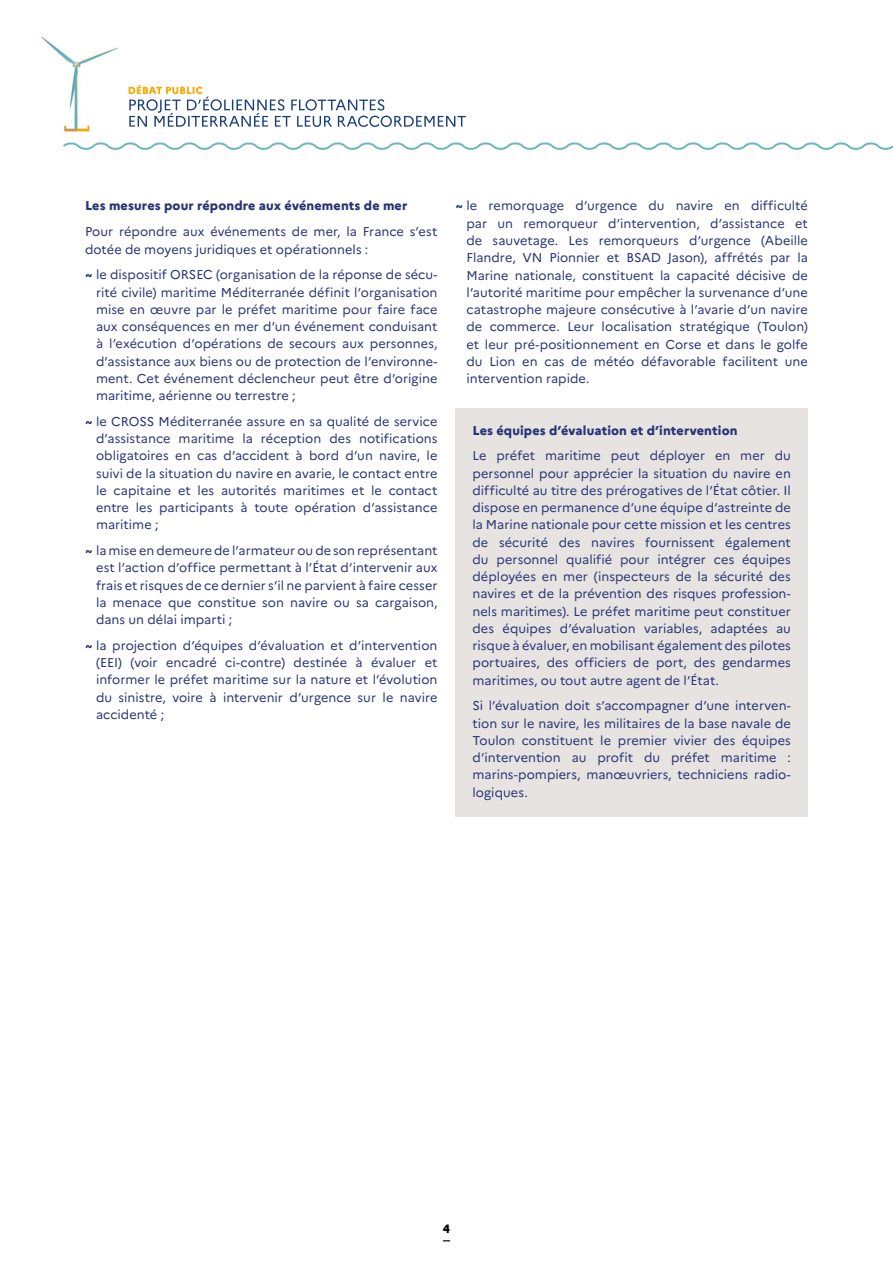
<style>
.page{position:relative;width:893px;height:1263px;background:#fff}
.page>*{position:absolute;margin:0;border:0;box-sizing:border-box;transform-origin:0 0}
.t1{font:12.75px/17.2px "Marianne";color:#273475;text-align:justify}
.t2{font:800 12.75px "Marianne";letter-spacing:.01em;color:#273475}
.t3{font:800 12px "Marianne";color:#000}
.s1{font-weight:800}
</style>
<div class="page">
<img style="left:41px;top:36px;width:100px;height:96px">
<svg style="left:63px;top:142px;width:830px;height:8px"></svg>
<div style="left:455px;top:408px;width:353px;height:47px;background:#e6e3e1"></div>
<div style="left:455px;top:434px;width:353px;height:271px;background:#e6e3e1"></div>
<div style="left:455px;top:684px;width:353px;height:133px;background:#e6e3e1"></div>
<svg style="left:129px;top:85px;width:337px;height:42px"></svg>
<p class="t2" style="left:85px;top:198px;width:324px">Les mesures pour répondre aux événements de mer</p>
<p class="t1" style="left:85px;top:223px;width:354px">Pour répondre aux événements de mer, la France s’est dotée de moyens juridiques et opérationnels :</p>
<p class="t1" style="left:96px;top:266px;width:343px;text-indent:-11px"><span class="s1">~</span> le dispositif ORSEC (organisation de la réponse de sécu&shy;rité civile) maritime Méditerranée définit l’organisation mise en œuvre par le préfet maritime pour faire face aux conséquences en mer d’un événement conduisant à l’exécution d’opérations de secours aux personnes, d’assistance aux biens ou de protection de l’environne&shy;ment. Cet événement déclencheur peut être d’origine maritime, aérienne ou terrestre ;</p>
<p class="t1" style="left:96px;top:413px;width:343px;text-indent:-11px"><span class="s1">~</span> le CROSS Méditerranée assure en sa qualité de service d’assistance maritime la réception des notifications obligatoires en cas d’accident à bord d’un navire, le suivi de la situation du navire en avarie, le contact entre le capitaine et les autorités maritimes et le contact entre les participants à toute opération d’assistance maritime ;</p>
<p class="t1" style="left:96px;top:542px;width:343px;text-indent:-11px"><span class="s1">~</span> la mise en demeure de l’armateur ou de son représentant est l’action d’office permettant à l’État d’intervenir aux frais et risques de ce dernier s’il ne parvient à faire cesser la menace que constitue son navire ou sa cargaison, dans un délai imparti ;</p>
<p class="t1" style="left:96px;top:637px;width:343px;text-indent:-11px"><span class="s1">~</span> la projection d’équipes d’évaluation et d’intervention (EEI) (voir encadré ci-contre) destinée à évaluer et informer le préfet maritime sur la nature et l’évolution du sinistre, voire à intervenir d’urgence sur le navire accidenté ;</p>
<p class="t1" style="left:466px;top:197px;width:343px;text-indent:-11px"><span class="s1">~</span> le remorquage d’urgence du navire en difficulté par un remorqueur d’intervention, d’assistance et de sauvetage. Les remorqueurs d’urgence (Abeille Flandre, VN Pionnier et BSAD Jason), affrétés par la Marine nationale, constituent la capacité décisive de l’autorité maritime pour empêcher la survenance d’une catastrophe majeure consécutive à l’avarie d’un navire de commerce. Leur localisation stratégique (Toulon) et leur pré-positionnement en Corse et dans le golfe du Lion en cas de météo défavorable facilitent une intervention rapide.</p>
<p class="t2" style="left:472px;top:422px;width:267px">Les équipes d’évaluation et d’intervention</p>
<p class="t1" style="left:472px;top:447px;width:320px">Le préfet maritime peut déployer en mer du personnel pour apprécier la situation du navire en difficulté au titre des prérogatives de l’État côtier. Il dispose en permanence d’une équipe d’astreinte de la Marine nationale pour cette mission et les centres de sécurité des navires fournissent également du personnel qualifié pour intégrer ces équipes déployées en mer (inspecteurs de la sécurité des navires et de la prévention des risques profession&shy;nels maritimes). Le préfet maritime peut constituer des équipes d’évaluation variables, adaptées au risque à évaluer, en mobilisant également des pilotes portuaires, des officiers de port, des gendarmes maritimes, ou tout autre agent de l’État.</p>
<p class="t1" style="left:472px;top:697px;width:320px">Si l’évaluation doit s’accompagner d’une interven&shy;tion sur le navire, les militaires de la base navale de Toulon constituent le premier vivier des équipes d’intervention au profit du préfet maritime : marins-pompiers, manœuvriers, techniciens radio&shy;logiques.</p>
<p class="t3" style="left:443px;top:1221px;width:9px">4</p>
</div>
